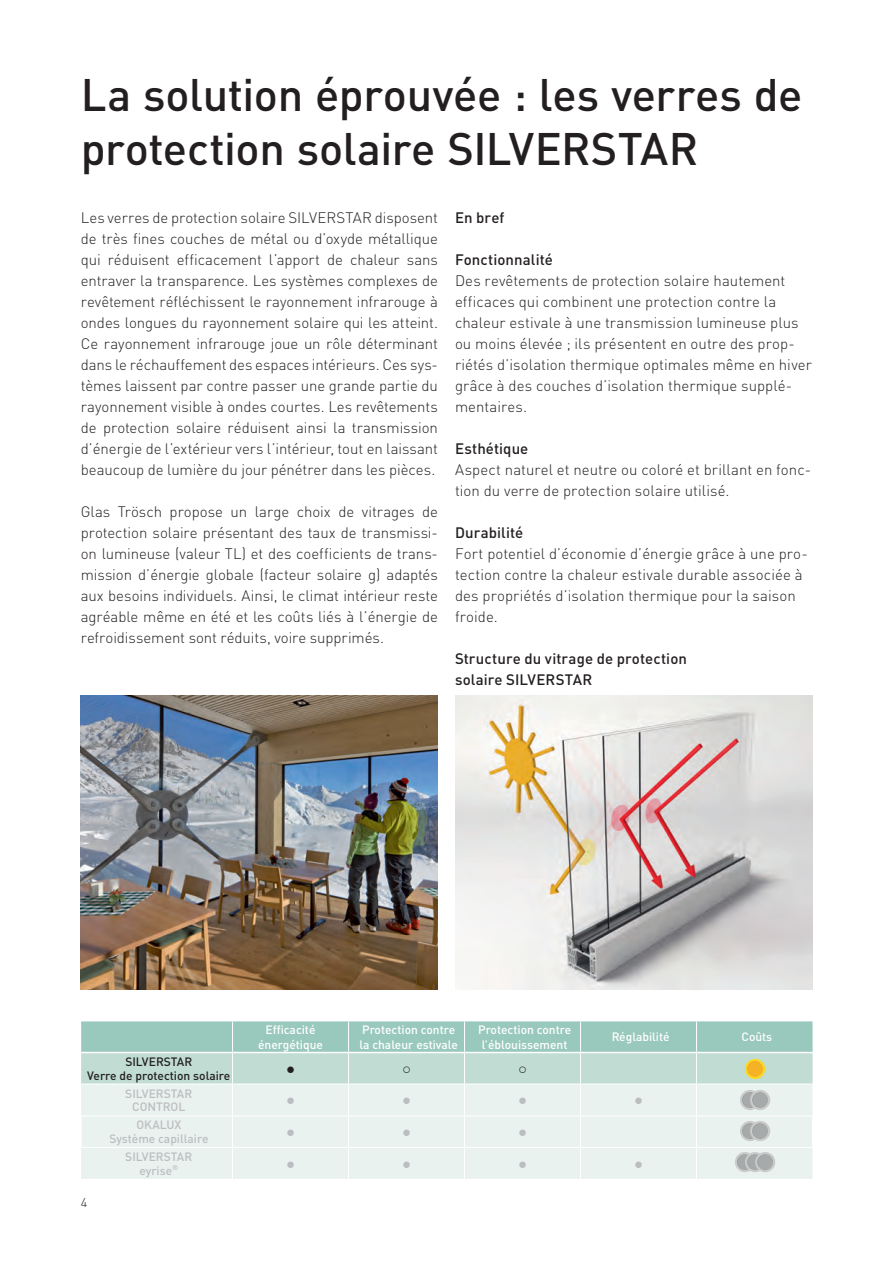
<style>
.page{position:relative;width:893px;height:1263px;background:#fff}
.page>*{position:absolute;margin:0;border:0;box-sizing:border-box;transform-origin:0 0}
.t1{font:500 45px/54px "DIN Pro";letter-spacing:-.01em;color:#231f20}
.t2{font:300 15px/21px "DIN Pro";letter-spacing:.005em;color:#231f20}
.t3{font:500 15px/21px "DIN Pro";letter-spacing:.005em;color:#231f20}
.t4{font:15px "Arial";color:#bcbdc0}
.t5{font:15px "Arial";color:#231f20}
.t6{font:300 12.75px "DIN Pro";color:#231f20}
.t7{font:500 12px/15px "DIN Pro";color:#fff;text-align:center}
.t8{font:500 12px/13.5px "DIN Pro";color:#bcbdc0;text-align:center}
.t9{font:500 12px/13.5px "DIN Pro";color:#231f20;text-align:center}
</style>
<div class="page">
<img style="left:81px;top:696px;width:357px;height:294px">
<svg style="left:81px;top:1021px;width:732px;height:62px;background:#add3c8"></svg>
<div style="left:81px;top:1084px;width:732px;height:95px;background:#e9f2ef"></div>
<hr style="left:81px;top:1115px;width:152px;height:1px;background:#fff">
<hr style="left:233px;top:1115px;width:116px;height:1px;background:#fff">
<hr style="left:349px;top:1115px;width:116px;height:1px;background:#fff">
<hr style="left:465px;top:1115px;width:116px;height:1px;background:#fff">
<hr style="left:581px;top:1115px;width:116px;height:1px;background:#fff">
<hr style="left:697px;top:1115px;width:116px;height:1px;background:#fff">
<hr style="left:81px;top:1147px;width:152px;height:1px;background:#fff">
<hr style="left:233px;top:1147px;width:116px;height:1px;background:#fff">
<hr style="left:349px;top:1147px;width:116px;height:1px;background:#fff">
<hr style="left:465px;top:1147px;width:116px;height:1px;background:#fff">
<hr style="left:581px;top:1147px;width:116px;height:1px;background:#fff">
<hr style="left:697px;top:1147px;width:116px;height:1px;background:#fff">
<hr style="left:81px;top:1116px;width:1px;height:31px;background:#fff">
<hr style="left:580px;top:1116px;width:1px;height:31px;background:#fff">
<hr style="left:696px;top:1116px;width:1px;height:31px;background:#fff">
<hr style="left:812px;top:1116px;width:1px;height:31px;background:#fff">
<hr style="left:232px;top:1116px;width:1px;height:31px;background:#fff">
<hr style="left:348px;top:1116px;width:1px;height:31px;background:#fff">
<hr style="left:464px;top:1116px;width:1px;height:31px;background:#fff">
<hr style="left:232px;top:1021px;width:1px;height:31px;background:#fff">
<hr style="left:348px;top:1021px;width:1px;height:31px;background:#fff">
<hr style="left:464px;top:1021px;width:1px;height:31px;background:#fff">
<hr style="left:580px;top:1021px;width:1px;height:31px;background:#fff">
<hr style="left:696px;top:1021px;width:1px;height:31px;background:#fff">
<hr style="left:233px;top:1052px;width:116px;height:1px;background:#fff">
<hr style="left:349px;top:1052px;width:116px;height:1px;background:#fff">
<hr style="left:465px;top:1052px;width:116px;height:1px;background:#fff">
<hr style="left:581px;top:1052px;width:116px;height:1px;background:#fff">
<hr style="left:348px;top:1053px;width:1px;height:30px;background:#fff">
<hr style="left:464px;top:1053px;width:1px;height:30px;background:#fff">
<hr style="left:348px;top:1084px;width:1px;height:31px;background:#fff">
<hr style="left:464px;top:1084px;width:1px;height:31px;background:#fff">
<hr style="left:580px;top:1053px;width:1px;height:30px;background:#fff">
<hr style="left:580px;top:1084px;width:1px;height:31px;background:#fff">
<hr style="left:697px;top:1052px;width:116px;height:1px;background:#fff">
<hr style="left:696px;top:1053px;width:1px;height:30px;background:#fff">
<hr style="left:696px;top:1084px;width:1px;height:31px;background:#fff">
<hr style="left:81px;top:1052px;width:152px;height:1px;background:#fff">
<hr style="left:232px;top:1053px;width:1px;height:30px;background:#fff">
<hr style="left:232px;top:1084px;width:1px;height:31px;background:#fff">
<hr style="left:232px;top:1148px;width:1px;height:31px;background:#fff">
<hr style="left:348px;top:1148px;width:1px;height:31px;background:#fff">
<hr style="left:464px;top:1148px;width:1px;height:31px;background:#fff">
<hr style="left:580px;top:1148px;width:1px;height:31px;background:#fff">
<hr style="left:696px;top:1148px;width:1px;height:31px;background:#fff">
<svg style="left:745px;top:1059px;width:20px;height:20px"></svg>
<div style="left:748px;top:1061px;width:15px;height:16px;background:#f4b224;border-radius:50%"></div>
<div style="left:740px;top:1090px;width:20px;height:20px;background:#c9cbca;border-radius:50%"></div>
<svg style="left:742px;top:1092px;width:16px;height:16px"></svg>
<div style="left:743px;top:1092px;width:15px;height:15px;background:#a7aaaa;border-radius:50%"></div>
<div style="left:740px;top:1121px;width:20px;height:20px;background:#c9cbca;border-radius:50%"></div>
<svg style="left:742px;top:1123px;width:16px;height:16px"></svg>
<div style="left:743px;top:1123px;width:15px;height:15px;background:#a7aaaa;border-radius:50%"></div>
<div style="left:735px;top:1152px;width:20px;height:20px;background:#c9cbca;border-radius:50%"></div>
<svg style="left:737px;top:1154px;width:15px;height:16px"></svg>
<div style="left:738px;top:1154px;width:15px;height:16px;background:#a7aaaa;border-radius:50%"></div>
<div style="left:750px;top:1090px;width:20px;height:20px;background:#c9cbca;border-radius:50%"></div>
<svg style="left:752px;top:1092px;width:16px;height:16px"></svg>
<div style="left:753px;top:1092px;width:15px;height:15px;background:#a7aaaa;border-radius:50%"></div>
<div style="left:750px;top:1121px;width:20px;height:20px;background:#c9cbca;border-radius:50%"></div>
<svg style="left:752px;top:1123px;width:16px;height:16px"></svg>
<div style="left:753px;top:1123px;width:15px;height:15px;background:#a7aaaa;border-radius:50%"></div>
<div style="left:745px;top:1152px;width:20px;height:20px;background:#c9cbca;border-radius:50%"></div>
<svg style="left:747px;top:1154px;width:16px;height:16px"></svg>
<div style="left:748px;top:1154px;width:15px;height:16px;background:#a7aaaa;border-radius:50%"></div>
<div style="left:755px;top:1152px;width:20px;height:20px;background:#c9cbca;border-radius:50%"></div>
<svg style="left:757px;top:1154px;width:16px;height:16px"></svg>
<div style="left:758px;top:1154px;width:15px;height:16px;background:#a7aaaa;border-radius:50%"></div>
<img style="left:455px;top:696px;width:357px;height:294px">
<h1 class="t1" style="left:81px;top:63px;width:723px">La solution éprouvée : les verres de protection solaire SILVERSTAR</h1>
<p class="t2" style="left:81px;top:206px;width:359px;text-align:justify">Les verres de protection solaire SILVERSTAR disposent de très fines couches de métal ou d’oxyde métallique qui réduisent efficacement l’apport de chaleur sans entraver la transparence. Les systèmes complexes de revêtement réfléchissent le rayonnement infrarouge à ondes longues du rayonnement solaire qui les atteint.<br>Ce rayonnement infrarouge joue un rôle déterminant dans le réchauffement des espaces intérieurs. Ces sys&shy;tèmes laissent par contre passer une grande partie du rayonnement visible à ondes courtes. Les revêtements de protection solaire réduisent ainsi la transmission d’énergie de l’extérieur vers l’intérieur, tout en laissant beaucoup de lumière du jour pénétrer dans les pièces.</p>
<p class="t2" style="left:81px;top:500px;width:359px;text-align:justify">Glas Trösch propose un large choix de vitrages de protection solaire présentant des taux de transmissi&shy;on lumineuse (valeur TL) et des coefficients de trans&shy;mission d’énergie globale (facteur solaire g) adaptés aux besoins individuels. Ainsi, le climat intérieur reste agréable même en été et les coûts liés à l’énergie de refroidissement sont réduits, voire supprimés.</p>
<p class="t3" style="left:455px;top:647px;width:234px">Structure du vitrage de protection solaire SILVERSTAR</p>
<p class="t3" style="left:455px;top:206px;width:51px">En bref</p>
<p class="t3" style="left:455px;top:248px;width:99px">Fonctionnalité</p>
<p class="t2" style="left:455px;top:269px;width:358px">Des revêtements de protection solaire hautement efficaces qui combinent une protection contre la chaleur estivale à une transmission lumineuse plus ou moins élevée ; ils présentent en outre des prop&shy;riétés d’isolation thermique optimales même en hiver grâce à des couches d’isolation thermique supplé&shy;mentaires.</p>
<p class="t3" style="left:455px;top:437px;width:75px">Esthétique</p>
<p class="t2" style="left:455px;top:458px;width:358px">Aspect naturel et neutre ou coloré et brillant en fonc&shy;tion du verre de protection solaire utilisé.</p>
<p class="t3" style="left:455px;top:521px;width:70px">Durabilité</p>
<p class="t2" style="left:455px;top:542px;width:354px">Fort potentiel d’économie d’énergie grâce à une pro&shy;tection contre la chaleur estivale durable associée à des propriétés d’isolation thermique pour la saison froide.</p>
<p class="t7" style="left:258px;top:1020px;width:66px">Efficacité énergétique</p>
<p class="t7" style="left:359px;top:1020px;width:100px;text-align:left">Protection contre la chaleur estivale</p>
<p class="t7" style="left:478px;top:1020px;width:95px">Protection contre l’éblouissement</p>
<p class="t7" style="left:612px;top:1028px;width:59px">Réglabilité</p>
<p class="t7" style="left:741px;top:1028px;width:32px">Coûts</p>
<p class="t9" style="left:87px;top:1054px;width:145px">SILVERSTAR<br>Verre de protection solaire</p>
<p class="t5" style="left:286px;top:1059px;width:11px">●</p>
<p class="t5" style="left:402px;top:1059px;width:11px">○</p>
<p class="t5" style="left:518px;top:1059px;width:11px">○</p>
<p class="t8" style="left:125px;top:1085px;width:68px">SILVERSTAR<br>CONTROL</p>
<p class="t4" style="left:286px;top:1090px;width:11px">●</p>
<p class="t4" style="left:402px;top:1090px;width:11px">●</p>
<p class="t4" style="left:518px;top:1090px;width:11px">●</p>
<p class="t4" style="left:634px;top:1090px;width:11px">●</p>
<p class="t8" style="left:109px;top:1117px;width:101px">OKALUX<br>Système capillaire</p>
<p class="t4" style="left:286px;top:1122px;width:11px">●</p>
<p class="t4" style="left:402px;top:1122px;width:11px">●</p>
<p class="t4" style="left:518px;top:1122px;width:11px">●</p>
<p class="t8" style="left:125px;top:1149px;width:68px">SILVERSTAR eyrise<sup>®</sup></p>
<p class="t4" style="left:286px;top:1154px;width:11px">●</p>
<p class="t4" style="left:402px;top:1154px;width:11px">●</p>
<p class="t4" style="left:518px;top:1154px;width:11px">●</p>
<p class="t4" style="left:634px;top:1154px;width:11px">●</p>
<p class="t6" style="left:81px;top:1192px;width:8px">4</p>
</div>
